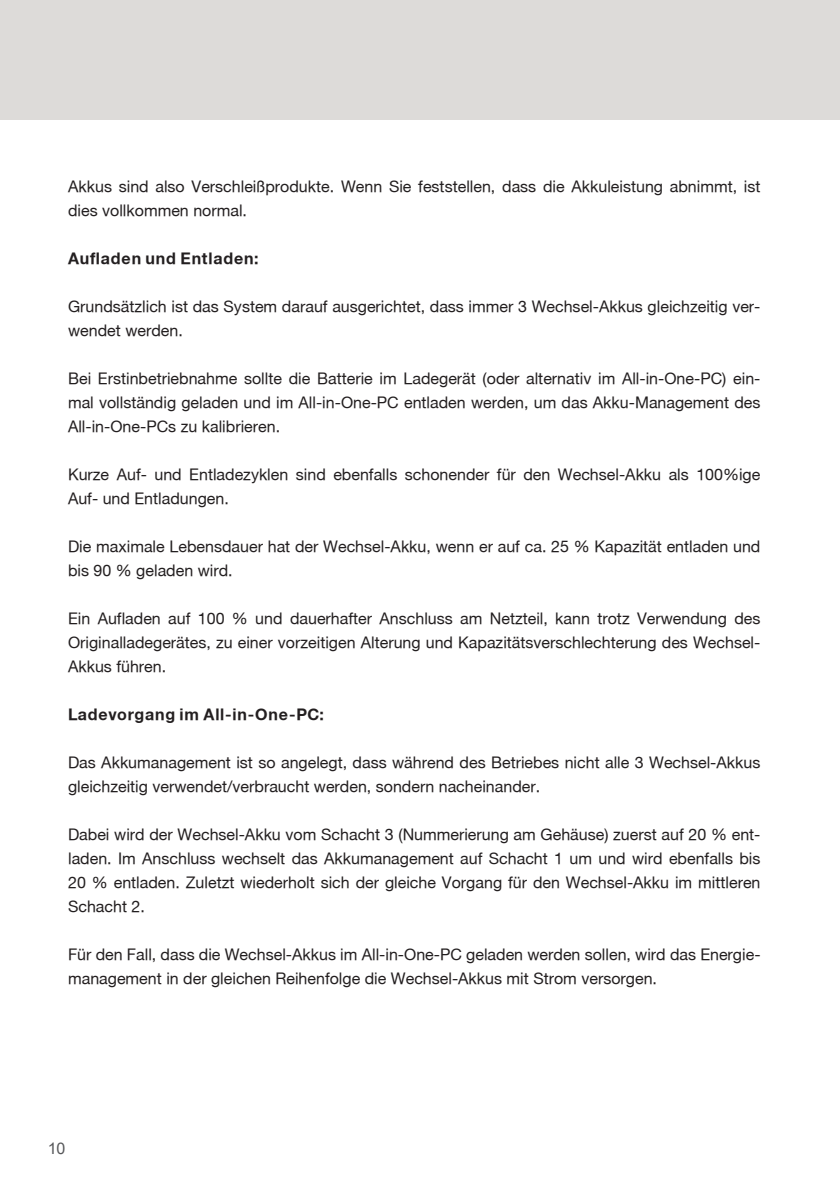
<style>
.page{position:relative;width:840px;height:1191px;background:#fff}
.page>*{position:absolute;margin:0;border:0;box-sizing:border-box;transform-origin:0 0}
.t1{font:16px/24px "Helvetica 55 Roman";color:#231f20}
.t2{font:700 16px "Helvetica 75";letter-spacing:.05em;color:#231f20}
.t3{font:16px "Arial";color:#57585a}
</style>
<div class="page">
<div style="left:0;top:0;width:839px;height:119px;background:#dddbd9"></div>
<p class="t1" style="left:68px;top:178px;width:693px">Akkus sind also Verschleißprodukte. Wenn Sie feststellen, dass die Akkuleistung abnimmt, ist dies vollkommen normal.</p>
<p class="t2" style="left:68px;top:249px;width:192px">Aufladen und Entladen:</p>
<p class="t1" style="left:68px;top:298px;width:693px">Grundsätzlich ist das System darauf ausgerichtet, dass immer 3 Wechsel-Akkus gleichzeitig ver&shy;wendet werden.</p>
<p class="t1" style="left:68px;top:370px;width:693px;text-align:justify">Bei Erstinbetriebnahme sollte die Batterie im Ladegerät (oder alternativ im All-in-One-PC) ein&shy;mal vollständig geladen und im All-in-One-PC entladen werden, um das Akku-Management des All-in-One-PCs zu kalibrieren.</p>
<p class="t1" style="left:68px;top:466px;width:693px">Kurze Auf- und Entladezyklen sind ebenfalls schonender für den Wechsel-Akku als 100%ige<br>Auf- und Entladungen.</p>
<p class="t1" style="left:68px;top:538px;width:693px">Die maximale Lebensdauer hat der Wechsel-Akku, wenn er auf ca. 25 % Kapazität entladen und bis 90 % geladen wird.</p>
<p class="t1" style="left:68px;top:610px;width:693px;text-align:justify">Ein Aufladen auf 100 % und dauerhafter Anschluss am Netzteil, kann trotz Verwendung des Originalladegerätes, zu einer vorzeitigen Alterung und Kapazitätsverschlechterung des Wechsel-Akkus führen.</p>
<p class="t2" style="left:68px;top:705px;width:257px">Ladevorgang im All-in-One-PC:</p>
<p class="t1" style="left:68px;top:754px;width:693px">Das Akkumanagement ist so angelegt, dass während des Betriebes nicht alle 3 Wechsel-Akkus gleichzeitig verwendet/verbraucht werden, sondern nacheinander.</p>
<p class="t1" style="left:68px;top:826px;width:693px;text-align:justify">Dabei wird der Wechsel-Akku vom Schacht 3 (Nummerierung am Gehäuse) zuerst auf 20 % ent&shy;laden. Im Anschluss wechselt das Akkumanagement auf Schacht 1 um und wird ebenfalls bis 20 % entladen. Zuletzt wiederholt sich der gleiche Vorgang für den Wechsel-Akku im mittleren Schacht 2.</p>
<p class="t1" style="left:68px;top:946px;width:693px">Für den Fall, dass die Wechsel-Akkus im All-in-One-PC geladen werden sollen, wird das Energie&shy;management in der gleichen Reihenfolge die Wechsel-Akkus mit Strom versorgen.</p>
<p class="t3" style="left:48px;top:1137px;width:19px">10</p>
</div>
